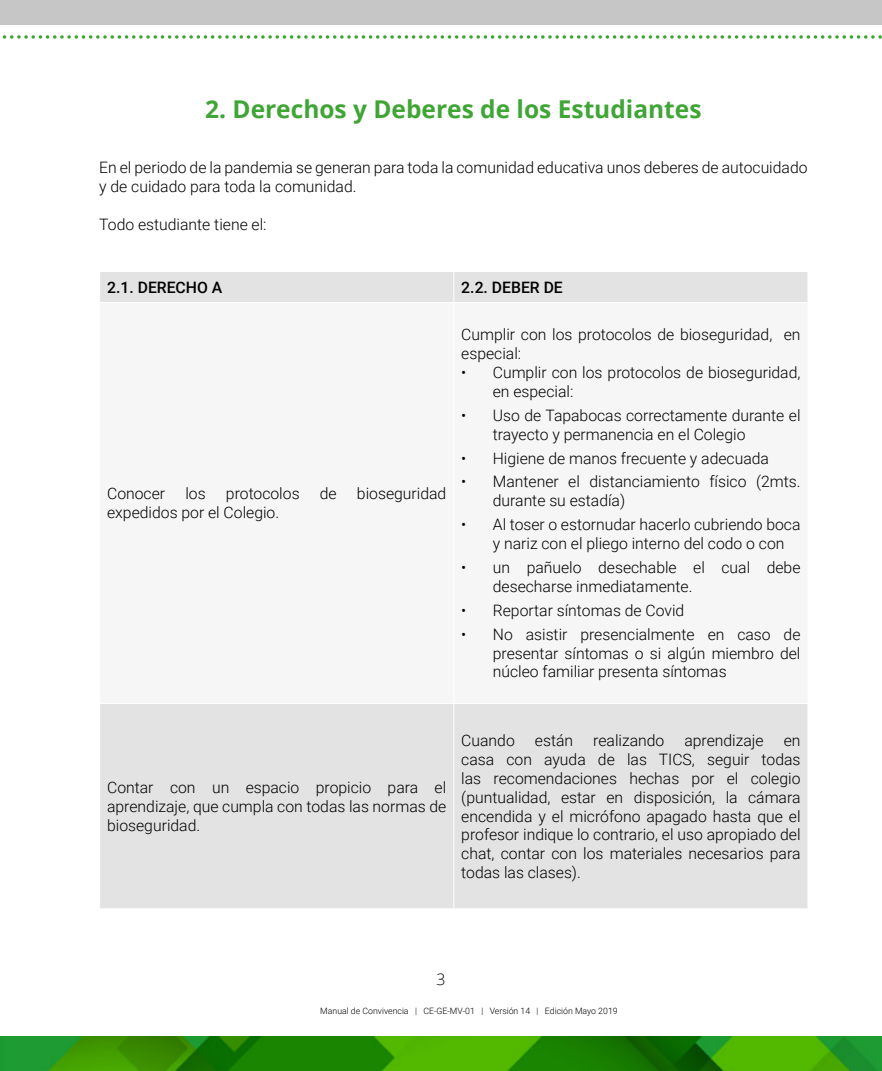
<style>
.page{position:relative;width:882px;height:1071px;background:#fff}
.page>*{position:absolute;margin:0;border:0;box-sizing:border-box;transform-origin:0 0}
.t1{font:700 24.5px "Open Sans";color:#3fa535}
.t2{font:300 15.75px/18.9px "Roboto";color:#000}
.t3{font:500 15.75px "Roboto";color:#000}
.t4{font:300 15.75px "Open Sans";color:#000}
.t5{font:300 8.75px "Roboto";color:#000}
</style>
<div class="page">
<div style="left:0;top:0;width:882px;height:25px;background:#c6c6c6"></div>
<img style="left:0;top:1037px;width:882px;height:34px">
<svg style="left:2px;top:35px;width:880px;height:4px"></svg>
<div style="left:100px;top:272px;width:708px;height:636px;background:#e3e3e3"></div>
<div style="left:100px;top:303px;width:708px;height:400px;background:#f6f6f6"></div>
<hr style="left:453px;top:272px;width:1px;height:30px;background:#fff">
<hr style="left:99px;top:302px;width:355px;height:1px;background:#fff">
<hr style="left:454px;top:302px;width:354px;height:1px;background:#fff">
<hr style="left:453px;top:303px;width:1px;height:400px;background:#fff">
<hr style="left:99px;top:703px;width:355px;height:1px;background:#fff">
<hr style="left:454px;top:703px;width:354px;height:1px;background:#fff">
<hr style="left:453px;top:704px;width:1px;height:204px;background:#fff">
<h1 class="t1" style="left:205px;top:92px;width:498px">2. Derechos y Deberes de los Estudiantes</h1>
<p class="t2" style="left:99px;top:158px;width:710px">En el periodo de la pandemia se generan para toda la comunidad educativa unos deberes de autocuidado y de cuidado para toda la comunidad.</p>
<p class="t2" style="left:99px;top:214px;width:169px">Todo estudiante tiene el:</p>
<p class="t3" style="left:107px;top:276px;width:117px">2.1. DERECHO A</p>
<p class="t3" style="left:461px;top:276px;width:103px">2.2. DEBER DE</p>
<p class="t2" style="left:107px;top:484px;width:60px">Conocer</p>
<p class="t2" style="left:185px;top:484px;width:22px">los</p>
<p class="t2" style="left:226px;top:484px;width:75px">protocolos</p>
<p class="t2" style="left:320px;top:484px;width:18px">de</p>
<p class="t2" style="left:357px;top:484px;width:91px">bioseguridad</p>
<p class="t2" style="left:107px;top:503px;width:174px">expedidos por el Colegio.</p>
<p class="t2" style="left:461px;top:325px;width:341px">Cumplir con los protocolos de bioseguridad, en especial:</p>
<p class="t2" style="left:493px;top:362px;width:309px;text-indent:-32px">• Cumplir con los protocolos de bioseguridad, en especial:</p>
<p class="t2" style="left:493px;top:405px;width:309px;text-indent:-32px">• Uso de Tapabocas correctamente durante el trayecto y permanencia en el Colegio</p>
<p class="t2" style="left:461px;top:448px;width:309px">• Higiene de manos frecuente y adecuada</p>
<p class="t2" style="left:493px;top:472px;width:309px;text-indent:-32px">• Mantener el distanciamiento físico (2mts. durante su estadía)</p>
<p class="t2" style="left:493px;top:515px;width:309px;text-indent:-32px">• Al toser o estornudar hacerlo cubriendo boca y nariz con el pliego interno del codo o con</p>
<p class="t2" style="left:493px;top:557px;width:309px;text-indent:-32px">• un pañuelo desechable el cual debe desecharse inmediatamente.</p>
<p class="t2" style="left:461px;top:600px;width:225px">• Reportar síntomas de Covid</p>
<p class="t2" style="left:493px;top:624px;width:309px;text-align:justify;text-indent:-32px">• No asistir presencialmente en caso de presentar síntomas o si algún miembro del núcleo familiar presenta síntomas</p>
<p class="t2" style="left:107px;top:778px;width:341px;text-align:justify">Contar con un espacio propicio para el aprendizaje, que cumpla con todas las normas de bioseguridad.</p>
<p class="t2" style="left:461px;top:730px;width:55px">Cuando</p>
<p class="t2" style="left:535px;top:730px;width:40px">están</p>
<p class="t2" style="left:593px;top:730px;width:73px">realizando</p>
<p class="t2" style="left:684px;top:730px;width:81px">aprendizaje</p>
<p class="t2" style="left:461px;top:730px;width:341px;text-align:justify;text-indent:322px">en casa con ayuda de las TICS, seguir todas las recomendaciones hechas por el colegio (puntualidad, estar en disposición, la cámara encendida y el micrófono apagado hasta que el profesor indique lo contrario, el uso apropiado del chat, contar con los materiales necesarios para todas las clases).</p>
<p class="t4" style="left:437px;top:969px;width:10px">3</p>
<p class="t5" style="left:320px;top:1004px;width:299px">Manual de Convivencia | CE-GE-MV-01 | Versión 14 | Edición Mayo 2019</p>
</div>
